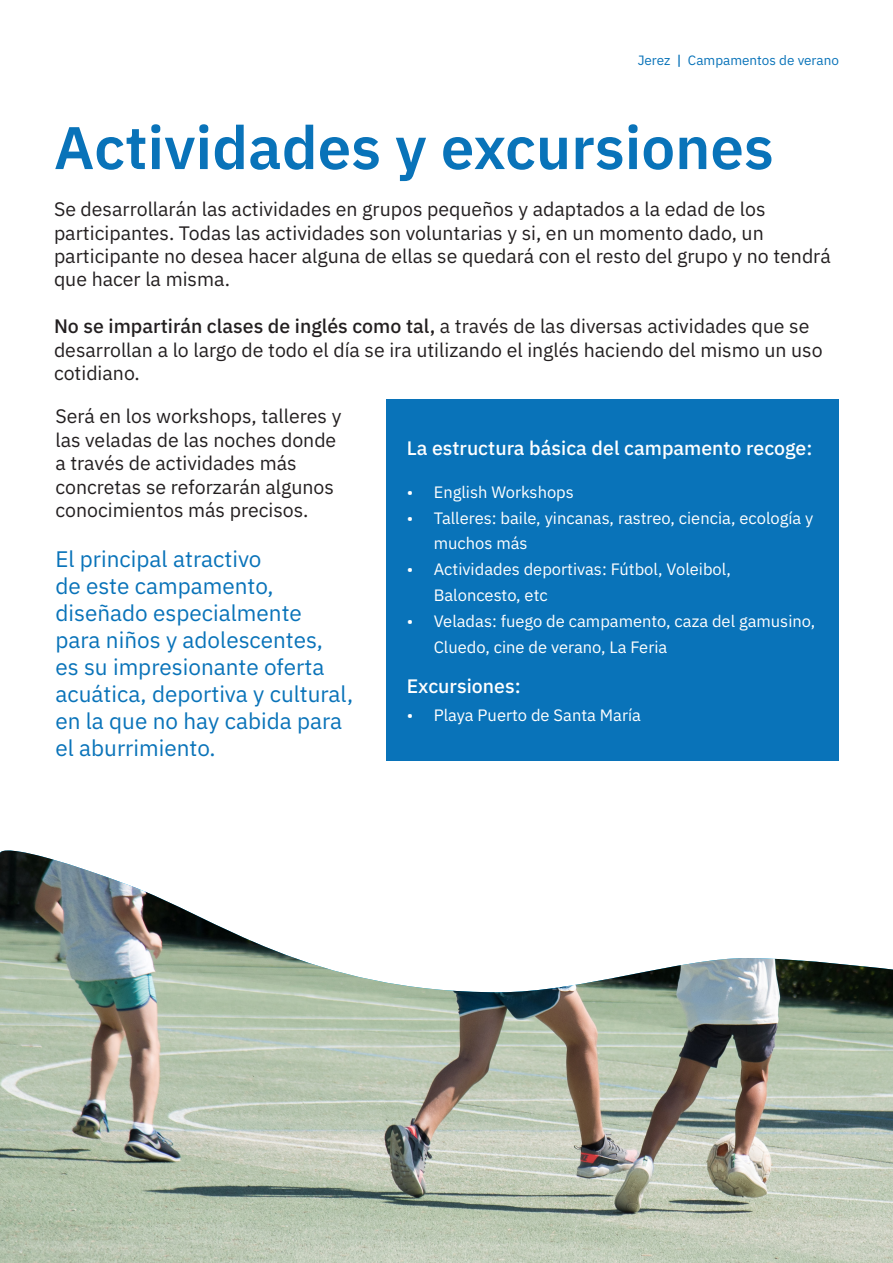
<style>
.page{position:relative;width:893px;height:1263px;background:#fff}
.page>*{position:absolute;margin:0;border:0;box-sizing:border-box;transform-origin:0 0}
.t1{font:600 60px "IBM Plex Sans";color:#0973b9}
.t2{font:22.5px/27px "IBM Plex Sans";color:#0973b9}
.t3{font:19.5px/23.4px "IBM Plex Sans";color:#231f20}
.t4{font:500 19.5px "IBM Plex Sans";color:#fff}
.t5{font:16.5px/25.8px "IBM Plex Sans";color:#fff}
.t6{font:13.5px "IBM Plex Sans";color:#0973b9}
.s1{font-weight:500}
</style>
<div class="page">
<div style="left:387px;top:400px;width:452px;height:361px;background:#0973b9"></div>
<img style="left:0;top:850px;width:893px;height:413px">
<p class="t6" style="left:638px;top:49px;width:203px">Jerez <span class="s1">|</span> Campamentos de verano</p>
<h1 class="t1" style="left:54px;top:101px;width:721px">Actividades y excursiones</h1>
<p class="t3" style="left:54px;top:196px;width:778px">Se desarrollarán las actividades en grupos pequeños y adaptados a la edad de los participantes. Todas las actividades son voluntarias y si, en un momento dado, un participante no desea hacer alguna de ellas se quedará con el resto del grupo y no tendrá que hacer la misma.</p>
<p class="t3" style="left:54px;top:313px;width:770px"><span class="s1">No se impartirán clases de inglés como tal,</span> a través de las diversas actividades que se desarrollan a lo largo de todo el día se ira utilizando el inglés haciendo del mismo un uso cotidiano.</p>
<p class="t3" style="left:55px;top:403px;width:288px">Será en los workshops, talleres y las veladas de las noches donde a través de actividades más concretas se reforzarán algunos conocimientos más precisos.</p>
<p class="t2" style="left:55px;top:544px;width:299px">El principal atractivo<br>de este campamento, diseñado especialmente<br>para niños y adolescentes,<br>es su impresionante oferta acuática, deportiva y cultural, en la que no hay cabida para el aburrimiento.</p>
<p class="t4" style="left:407px;top:433px;width:407px">La estructura básica del campamento recoge:</p>
<p class="t5" style="left:407px;top:478px;width:169px">• English Workshops</p>
<p class="t5" style="left:434px;top:503px;width:381px;text-indent:-27px">• Talleres: baile, yincanas, rastreo, ciencia, ecología y muchos más</p>
<p class="t5" style="left:434px;top:555px;width:299px;text-indent:-27px">• Actividades deportivas: Fútbol, Voleibol,<br>Baloncesto, etc</p>
<p class="t5" style="left:434px;top:607px;width:383px;text-indent:-27px">• Veladas: fuego de campamento, caza del gamusino,<br>Cluedo, cine de verano, La Feria</p>
<p class="t4" style="left:407px;top:671px;width:115px">Excursiones:</p>
<p class="t5" style="left:407px;top:701px;width:236px">• Playa Puerto de Santa María</p>
</div>
